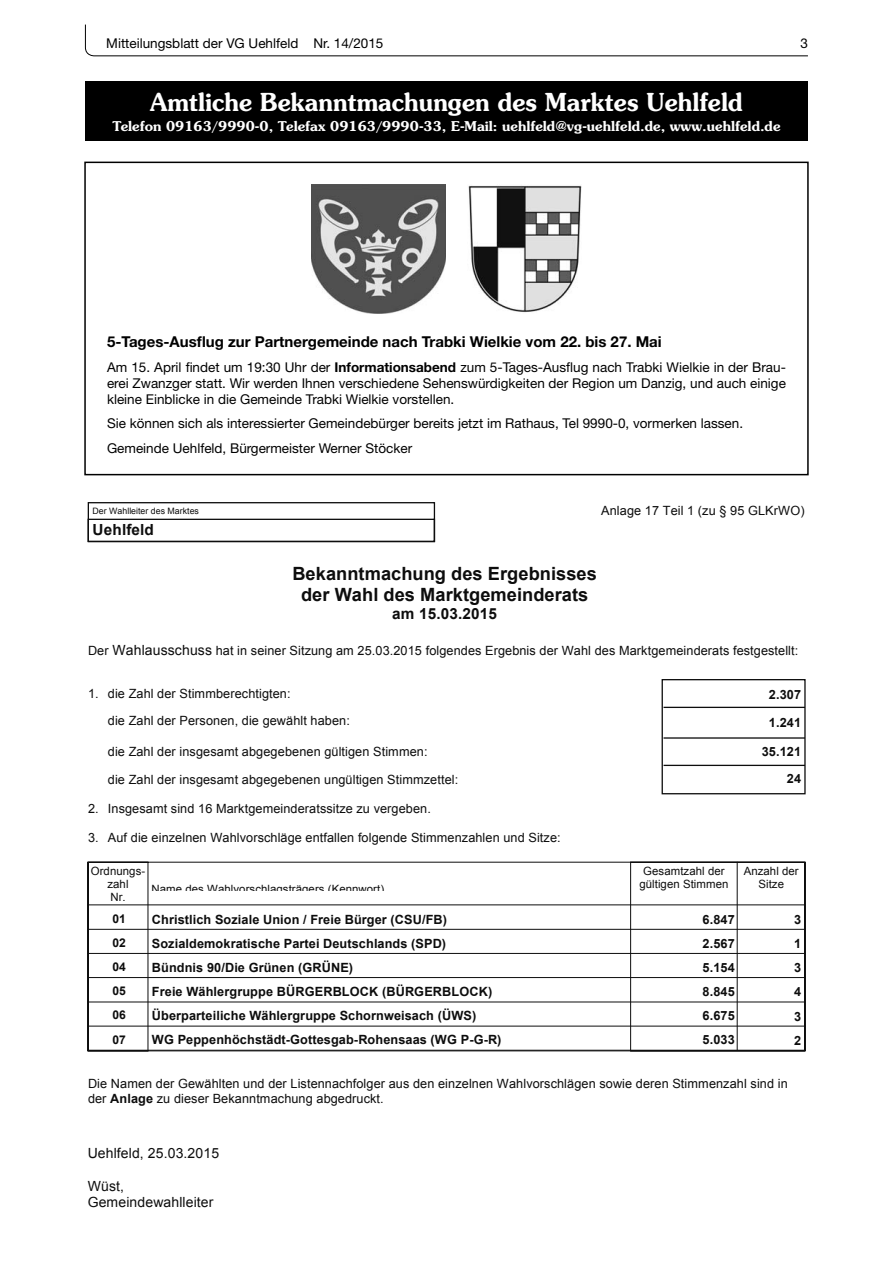
<style>
.page{position:relative;width:893px;height:1263px;background:#fff}
.page>*{position:absolute;margin:0;border:0;box-sizing:border-box;transform-origin:0 0}
.t1{font:600 24.75px "Souvenir";color:#fff;scale:.95 1}
.t2{font:700 18.3px/21.1px "Arial";color:#0d0d0d;text-align:center}
.t3{font:700 15.3px "Arial";letter-spacing:.01em;color:#0d0d0d}
.t4{font:700 15px "Helvetica Neue";color:#000}
.t5{font:13.95px/16.4px "Arial";letter-spacing:.01em;color:#0d0d0d}
.t6{font:13.5px/16.2px "Helvetica Neue";color:#000;text-align:justify}
.t7{font:600 13.5px "Souvenir";color:#fff}
.t8{font:12.75px/27.3px "Arial";letter-spacing:.005em;color:#0d0d0d}
.t9{font:700 12.75px "Arial";letter-spacing:.01em;color:#0d0d0d}
.t10{font:700 12px "Arial";letter-spacing:.005em;color:#0d0d0d}
.t11{font:11.4px/13.4px "Arial";letter-spacing:.005em;color:#0d0d0d;text-align:center}
.t12{font:8.85px "Arial";color:#0d0d0d}
.s1{font-weight:700}
.s2{font-size:13.95px}
</style>
<div class="page">
<svg style="left:85px;top:24px;width:723px;height:33px"></svg>
<div style="left:85px;top:81px;width:723px;height:59px;background:#000"></div>
<img style="left:311px;top:184px;width:135px;height:129px">
<img style="left:468px;top:185px;width:114px;height:128px">
<div style="left:84px;top:162px;width:725px;height:313px;border:2px solid #000"></div>
<div style="left:662px;top:679px;width:144px;height:115px;border:1px solid #0d0d0d"></div>
<svg style="left:87px;top:861px;width:719px;height:190px"></svg>
<hr style="left:663px;top:707px;width:142px;height:1px;background:#0d0d0d">
<hr style="left:663px;top:737px;width:142px;height:2px;background:#0d0d0d">
<hr style="left:663px;top:765px;width:142px;height:1px;background:#0d0d0d">
<hr style="left:88px;top:904px;width:716px;height:1px;background:#0d0d0d">
<hr style="left:737px;top:862px;width:1px;height:188px;background:#0d0d0d">
<svg style="left:87px;top:502px;width:349px;height:41px"></svg>
<hr style="left:89px;top:1050px;width:716px;height:1px;background:#0d0d0d">
<hr style="left:89px;top:1026px;width:716px;height:1px;background:#0d0d0d">
<hr style="left:89px;top:1002px;width:716px;height:1px;background:#0d0d0d">
<hr style="left:89px;top:977px;width:716px;height:1px;background:#0d0d0d">
<hr style="left:89px;top:953px;width:716px;height:1px;background:#0d0d0d">
<hr style="left:89px;top:929px;width:716px;height:1px;background:#0d0d0d">
<p class="t6" style="left:106px;top:36px;width:279px">Mitteilungsblatt der VG Uehlfeld Nr. 14/2015</p>
<p class="t6" style="left:800px;top:36px;width:9px">3</p>
<h1 class="t1" style="left:150px;top:92px;width:625px">Amtliche Bekanntmachungen des Marktes Uehlfeld</h1>
<p class="t7" style="left:112px;top:121px;width:670px">Telefon 09163/9990-0, Telefax 09163/9990-33, E-Mail: uehlfeld@vg-uehlfeld.de, www.uehlfeld.de</p>
<p class="t4" style="left:107px;top:337px;width:556px">5-Tages-Ausflug zur Partnergemeinde nach Trabki Wielkie vom 22. bis 27. Mai</p>
<p class="t6" style="left:107px;top:360px;width:680px">Am 15. April findet um 19:30 Uhr der <span class="s1">Informationsabend</span> zum 5-Tages-Ausflug nach Trabki Wielkie in der Brau&shy;erei Zwanzger statt. Wir werden Ihnen verschiedene Sehenswürdigkeiten der Region um Danzig, und auch einige kleine Einblicke in die Gemeinde Trabki Wielkie vorstellen.</p>
<p class="t6" style="left:107px;top:413px;width:638px;line-height:24.3px">Sie können sich als interessierter Gemeindebürger bereits jetzt im Rathaus, Tel 9990-0, vormerken lassen.<br>Gemeinde Uehlfeld, Bürgermeister Werner Stöcker</p>
<p class="t12" style="left:93px;top:506px;width:108px">Der Wahlleiter des Marktes</p>
<p class="t3" style="left:93px;top:521px;width:63px">Uehlfeld</p>
<p class="t8" style="left:601px;top:497px;width:205px">Anlage 17 Teil 1 (zu § 95 GLKrWO)</p>
<h2 class="t2" style="left:292px;top:563px;width:306px">Bekanntmachung des Ergebnisses der Wahl des Marktgemeinderats</h2>
<p class="t3" style="left:392px;top:605px;width:106px">am 15.03.2015</p>
<p class="t8" style="left:88px;top:636px;width:712px">Der <span class="s2">Wahlausschuss</span> hat in seiner Sitzung am 25.03.2015 folgendes Ergebnis der Wahl des Marktgemeinderats festgestellt:</p>
<p class="t8" style="left:108px;top:680px;width:244px;text-indent:-20px">1. die Zahl der Stimmberechtigten:<br>die Zahl der Personen, die gewählt haben:</p>
<p class="t8" style="left:108px;top:737px;width:321px">die Zahl der insgesamt abgegebenen gültigen Stimmen:</p>
<p class="t8" style="left:108px;top:766px;width:352px">die Zahl der insgesamt abgegebenen ungültigen Stimmzettel:</p>
<p class="t8" style="left:88px;top:794px;width:344px">2. Insgesamt sind 16 Marktgemeinderatssitze zu vergeben.</p>
<p class="t8" style="left:88px;top:824px;width:474px">3. Auf die einzelnen Wahlvorschläge entfallen folgende Stimmenzahlen und Sitze:</p>
<p class="t9" style="left:769px;top:687px;width:34px">2.307</p>
<p class="t9" style="left:769px;top:715px;width:34px">1.241</p>
<p class="t9" style="left:762px;top:744px;width:41px">35.121</p>
<p class="t9" style="left:787px;top:771px;width:16px">24</p>
<p class="t11" style="left:91px;top:864px;width:56px">Ordnungs&shy;zahl<br>Nr.</p>
<p class="t10" style="left:112px;top:912px;width:15px">01</p>
<p class="t9" style="left:152px;top:912px;width:297px">Christlich Soziale Union / Freie Bürger (CSU/FB)</p>
<p class="t9" style="left:703px;top:912px;width:34px">6.847</p>
<p class="t9" style="left:794px;top:912px;width:9px">3</p>
<p class="t10" style="left:112px;top:936px;width:15px">02</p>
<p class="t9" style="left:152px;top:936px;width:296px">Sozialdemokratische Partei Deutschlands (SPD)</p>
<p class="t9" style="left:703px;top:936px;width:34px">2.567</p>
<p class="t9" style="left:794px;top:936px;width:9px">1</p>
<p class="t10" style="left:112px;top:960px;width:15px">04</p>
<p class="t9" style="left:152px;top:960px;width:203px">Bündnis 90/Die Grünen (GRÜNE)</p>
<p class="t9" style="left:703px;top:960px;width:34px">5.154</p>
<p class="t9" style="left:794px;top:960px;width:9px">3</p>
<p class="t10" style="left:112px;top:984px;width:15px">05</p>
<p class="t9" style="left:152px;top:984px;width:342px">Freie Wählergruppe BÜRGERBLOCK (BÜRGERBLOCK)</p>
<p class="t9" style="left:703px;top:984px;width:34px">8.845</p>
<p class="t9" style="left:794px;top:984px;width:9px">4</p>
<p class="t10" style="left:112px;top:1008px;width:15px">06</p>
<p class="t9" style="left:152px;top:1008px;width:326px">Überparteiliche Wählergruppe Schornweisach (ÜWS)</p>
<p class="t9" style="left:703px;top:1008px;width:34px">6.675</p>
<p class="t9" style="left:794px;top:1009px;width:9px">3</p>
<p class="t10" style="left:112px;top:1033px;width:15px">07</p>
<p class="t9" style="left:152px;top:1032px;width:351px">WG Peppenhöchstädt-Gottesgab-Rohensaas (WG P-G-R)</p>
<p class="t9" style="left:703px;top:1032px;width:34px">5.033</p>
<p class="t9" style="left:794px;top:1033px;width:9px">2</p>
<p class="t8" style="left:88px;top:1076px;width:701px;line-height:15px">Die Namen der Gewählten und der Listennachfolger aus den einzelnen Wahlvorschlägen sowie deren Stimmenzahl sind in der <span class="s1">Anlage</span> zu dieser Bekanntmachung abgedruckt.</p>
<p class="t11" style="left:639px;top:864px;width:91px">Gesamtzahl der gültigen Stimmen</p>
<p class="t11" style="left:744px;top:864px;width:57px">Anzahl der<br>Sitze</p>
<p class="t11" style="left:152px;top:882px;width:234px">Name des Wahlvorschlagsträgers (Kennwort)</p>
<p class="t5" style="left:88px;top:1145px;width:133px">Uehlfeld, 25.03.2015</p>
<p class="t5" style="left:88px;top:1178px;width:127px">Wüst,<br>Gemeindewahlleiter</p>
</div>
